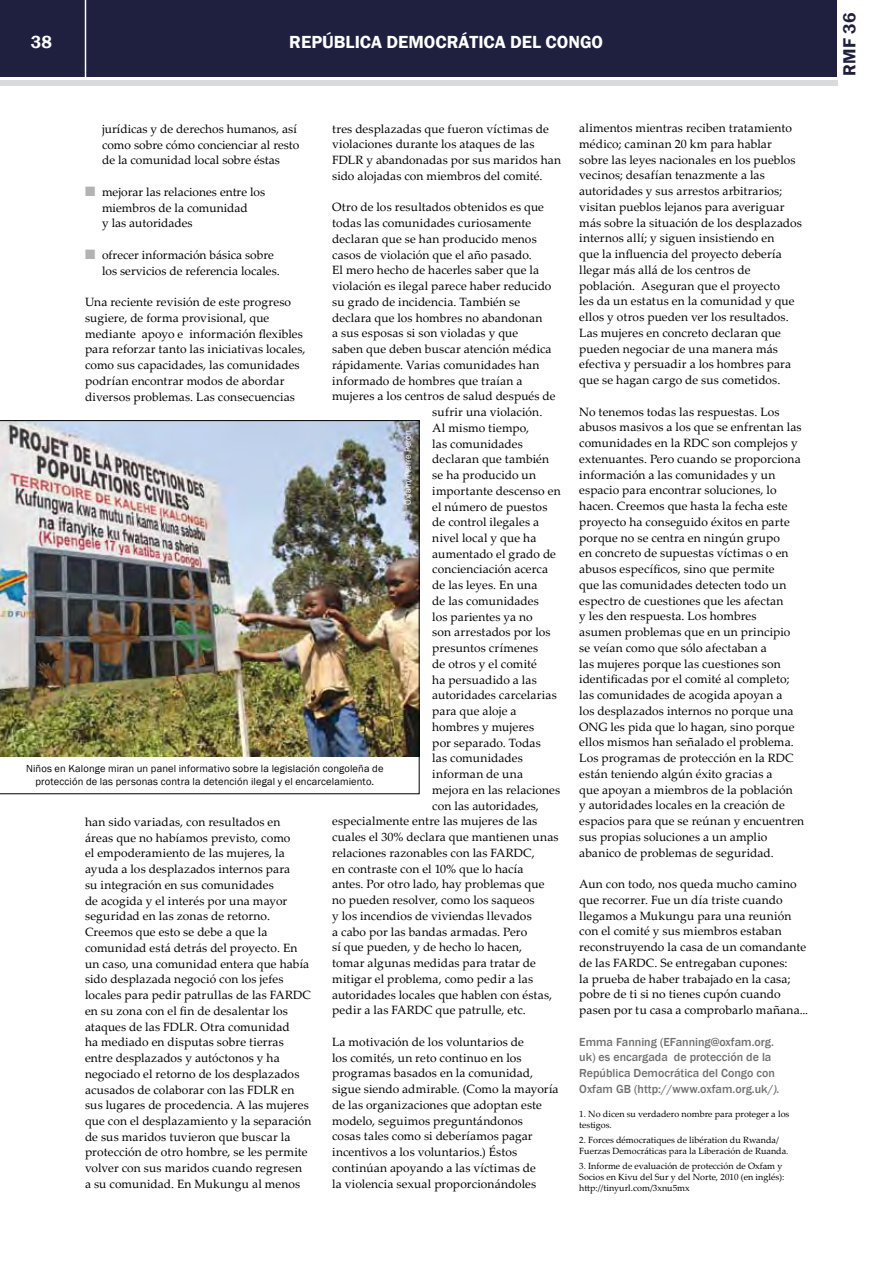
<style>
.page{position:relative;width:893px;height:1263px;background:#fff}
.page>*{position:absolute;margin:0;border:0;box-sizing:border-box;transform-origin:0 0}
.t1{font:600 18px "Franklin Gothic";color:#fff}
.t2{font:600 18px "Franklin Gothic";color:#1f203f}
.t3{font:12px/15.8px "Palatino Linotype";letter-spacing:.01em;color:#000}
.t4{font:500 12px/15.8px "Franklin Gothic";color:#707172}
.t5{font:10.5px/12.6px "Franklin Gothic";letter-spacing:.015em;color:#000;text-align:center}
.t6{font:9px/10.8px "Palatino Linotype";color:#000}
.t7{font:9px "Franklin Gothic";color:#fff}
.s1{color:#b1b3b4}
.s2{font-style:italic}
</style>
<div class="page">
<div style="left:0;top:0;width:836px;height:77px;background:#1f203f"></div>
<div style="left:0;top:80px;width:837px;height:5px;background:#d9dadb"></div>
<hr style="left:85px;top:0;width:1px;height:78px;background:#fff">
<img style="left:0;top:420px;width:420px;height:374px">
<h1 class="t1" style="left:31px;top:31px;width:23px">38</h1>
<h1 class="t1" style="left:289px;top:31px;width:315px">REPÚBLICA DEMOCRÁTICA DEL CONGO</h1>
<p class="t3" style="left:332px;top:120px;width:231px">tres desplazadas que fueron víctimas de violaciones durante los ataques de las FDLR y abandonadas por sus maridos han sido alojadas con miembros del comité.</p>
<p class="t3" style="left:332px;top:199px;width:213px">Otro de los resultados obtenidos es que</p>
<p class="t3" style="left:332px;top:215px;width:201px">todas las comunidades curiosamente</p>
<p class="t3" style="left:332px;top:230px;width:206px">declaran que se han producido menos</p>
<p class="t3" style="left:332px;top:246px;width:201px">casos de violación que el año pasado.</p>
<p class="t3" style="left:332px;top:262px;width:208px">El mero hecho de hacerles saber que la</p>
<p class="t3" style="left:332px;top:278px;width:221px">violación es ilegal parece haber reducido</p>
<p class="t3" style="left:332px;top:293px;width:190px">su grado de incidencia. También se</p>
<p class="t3" style="left:332px;top:309px;width:212px">declara que los hombres no abandonan</p>
<p class="t3" style="left:332px;top:325px;width:188px">a sus esposas si son violadas y que</p>
<p class="t3" style="left:332px;top:341px;width:221px">saben que deben buscar atención médica</p>
<p class="t3" style="left:332px;top:356px;width:209px">rápidamente. Varias comunidades han</p>
<p class="t3" style="left:332px;top:372px;width:192px">informado de hombres que traían a</p>
<p class="t3" style="left:332px;top:388px;width:225px">mujeres a los centros de salud después de</p>
<p class="t3" style="left:432px;top:404px;width:112px">sufrir una violación.</p>
<p class="t3" style="left:432px;top:419px;width:98px">Al mismo tiempo,</p>
<p class="t3" style="left:432px;top:435px;width:92px">las comunidades</p>
<p class="t3" style="left:432px;top:451px;width:118px">declaran que también</p>
<p class="t3" style="left:432px;top:467px;width:105px">se ha producido un</p>
<p class="t3" style="left:432px;top:482px;width:130px">importante descenso en</p>
<p class="t3" style="left:432px;top:498px;width:117px">el número de puestos</p>
<p class="t3" style="left:432px;top:514px;width:108px">de control ilegales a</p>
<p class="t3" style="left:432px;top:530px;width:106px">nivel local y que ha</p>
<p class="t3" style="left:432px;top:545px;width:125px">aumentado el grado de</p>
<p class="t3" style="left:432px;top:561px;width:117px">concienciación acerca</p>
<p class="t3" style="left:432px;top:577px;width:107px">de las leyes. En una</p>
<p class="t3" style="left:432px;top:592px;width:108px">de las comunidades</p>
<p class="t3" style="left:432px;top:608px;width:102px">los parientes ya no</p>
<p class="t3" style="left:432px;top:624px;width:120px">son arrestados por los</p>
<p class="t3" style="left:432px;top:640px;width:107px">presuntos crímenes</p>
<p class="t3" style="left:432px;top:655px;width:106px">de otros y el comité</p>
<p class="t3" style="left:432px;top:671px;width:106px">ha persuadido a las</p>
<p class="t3" style="left:432px;top:687px;width:126px">autoridades carcelarias</p>
<p class="t3" style="left:432px;top:703px;width:86px">para que aloje a</p>
<p class="t3" style="left:432px;top:718px;width:103px">hombres y mujeres</p>
<p class="t3" style="left:432px;top:734px;width:110px">por separado. Todas</p>
<p class="t3" style="left:432px;top:750px;width:92px">las comunidades</p>
<p class="t3" style="left:432px;top:766px;width:92px">informan de una</p>
<p class="t3" style="left:432px;top:781px;width:129px">mejora en las relaciones</p>
<p class="t3" style="left:432px;top:797px;width:108px">con las autoridades,</p>
<p class="t3" style="left:332px;top:813px;width:207px">especialmente entre las mujeres de las</p>
<p class="t3" style="left:332px;top:829px;width:228px">cuales el 30% declara que mantienen unas</p>
<p class="t3" style="left:332px;top:844px;width:204px">relaciones razonables con las FARDC,</p>
<p class="t3" style="left:332px;top:860px;width:193px">en contraste con el 10% que lo hacía</p>
<p class="t3" style="left:332px;top:876px;width:214px">antes. Por otro lado, hay problemas que</p>
<p class="t3" style="left:332px;top:892px;width:204px">no pueden resolver, como los saqueos</p>
<p class="t3" style="left:332px;top:907px;width:201px">y los incendios de viviendas llevados</p>
<p class="t3" style="left:332px;top:923px;width:197px">a cabo por las bandas armadas. Pero</p>
<p class="t3" style="left:332px;top:939px;width:191px">sí que pueden, y de hecho lo hacen,</p>
<p class="t3" style="left:332px;top:955px;width:205px">tomar algunas medidas para tratar de</p>
<p class="t3" style="left:332px;top:970px;width:202px">mitigar el problema, como pedir a las</p>
<p class="t3" style="left:332px;top:986px;width:221px">autoridades locales que hablen con éstas,</p>
<p class="t3" style="left:332px;top:1002px;width:195px">pedir a las FARDC que patrulle, etc.</p>
<p class="t3" style="left:332px;top:1033px;width:228px">La motivación de los voluntarios de<br>los comités, un reto continuo en los programas basados en la comunidad, sigue siendo admirable. (Como la mayoría de las organizaciones que adoptan este modelo, seguimos preguntándonos<br>cosas tales como si deberíamos pagar incentivos a los voluntarios.) Éstos continúan apoyando a las víctimas de<br>la violencia sexual proporcionándoles</p>
<p class="t3" style="left:102px;top:120px;width:199px">jurídicas y de derechos humanos, así como sobre cómo concienciar al resto de la comunidad local sobre éstas</p>
<p class="t3" style="left:102px;top:183px;width:165px;text-indent:-17px"><span class="s1">■</span> mejorar las relaciones entre los miembros de la comunidad<br>y las autoridades</p>
<p class="t3" style="left:102px;top:246px;width:179px;text-indent:-17px"><span class="s1">■</span> ofrecer información básica sobre los servicios de referencia locales.</p>
<p class="t3" style="left:85px;top:294px;width:222px">Una reciente revisión de este progreso sugiere, de forma provisional, que mediante apoyo e información flexibles para reforzar tanto las iniciativas locales, como sus capacidades, las comunidades podrían encontrar modos de abordar diversos problemas. Las consecuencias</p>
<p class="t7" style="left:402px;top:505px;width:76px;rotate:-90deg">Oxfam/Pierre Peron</p>
<p class="t5" style="left:26px;top:762px;width:359px">Niños en Kalonge miran un panel informativo sobre la legislación congoleña de protección de las personas contra la detención ilegal y el encarcelamiento.</p>
<p class="t3" style="left:85px;top:813px;width:228px">han sido variadas, con resultados en áreas que no habíamos previsto, como<br>el empoderamiento de las mujeres, la ayuda a los desplazados internos para<br>su integración en sus comunidades<br>de acogida y el interés por una mayor seguridad en las zonas de retorno.<br>Creemos que esto se debe a que la comunidad está detrás del proyecto. En un caso, una comunidad entera que había sido desplazada negoció con los jefes locales para pedir patrullas de las FARDC en su zona con el fin de desalentar los ataques de las FDLR. Otra comunidad<br>ha mediado en disputas sobre tierras entre desplazados y autóctonos y ha negociado el retorno de los desplazados acusados de colaborar con las FDLR en sus lugares de procedencia. A las mujeres que con el desplazamiento y la separación de sus maridos tuvieron que buscar la protección de otro hombre, se les permite volver con sus maridos cuando regresen<br>a su comunidad. En Mukungu al menos</p>
<p class="t3" style="left:579px;top:120px;width:224px">alimentos mientras reciben tratamiento médico; caminan 20 km para hablar sobre las leyes nacionales en los pueblos vecinos; desafían tenazmente a las autoridades y sus arrestos arbitrarios; visitan pueblos lejanos para averiguar más sobre la situación de los desplazados internos allí; y siguen insistiendo en<br>que la influencia del proyecto debería llegar más allá de los centros de población. Aseguran que el proyecto<br>les da un estatus en la comunidad y que ellos y otros pueden ver los resultados.<br>Las mujeres en concreto declaran que pueden negociar de una manera más efectiva y persuadir a los hombres para que se hagan cargo de sus cometidos.</p>
<p class="t3" style="left:579px;top:403px;width:226px">No tenemos todas las respuestas. Los abusos masivos a los que se enfrentan las comunidades en la RDC son complejos y extenuantes. Pero cuando se proporciona información a las comunidades y un espacio para encontrar soluciones, lo hacen. Creemos que hasta la fecha este proyecto ha conseguido éxitos en parte porque no se centra en ningún grupo<br>en concreto de supuestas víctimas o en abusos específicos, sino que permite<br>que las comunidades detecten todo un espectro de cuestiones que les afectan<br>y les den respuesta. Los hombres<br>asumen problemas que en un principio se veían como que sólo afectaban a<br>las mujeres porque las cuestiones son identificadas por el comité al completo; las comunidades de acogida apoyan a<br>los desplazados internos no porque una ONG les pida que lo hagan, sino porque ellos mismos han señalado el problema.<br>Los programas de protección en la RDC están teniendo algún éxito gracias a<br>que apoyan a miembros de la población<br>y autoridades locales en la creación de espacios para que se reúnan y encuentren sus propias soluciones a un amplio abanico de problemas de seguridad.</p>
<p class="t3" style="left:579px;top:875px;width:231px">Aun con todo, nos queda mucho camino que recorrer. Fue un día triste cuando llegamos a Mukungu para una reunión con el comité y sus miembros estaban reconstruyendo la casa de un comandante de las FARDC. Se entregaban cupones:<br>la prueba de haber trabajado en la casa; pobre de ti si no tienes cupón cuando pasen por tu casa a comprobarlo mañana...</p>
<p class="t4" style="left:579px;top:1034px;width:202px">Emma Fanning (EFanning@oxfam.org. uk) es encargada de protección de la República Democrática del Congo con Oxfam GB (http://www.oxfam.org.uk/<span class="s2">).</span></p>
<p class="t6" style="left:579px;top:1108px;width:212px">1. No dicen su verdadero nombre para proteger a los testigos.</p>
<p class="t6" style="left:579px;top:1134px;width:211px">2. Forces démocratiques de libération du Rwanda/<br>Fuerzas Democráticas para la Liberación de Ruanda.</p>
<p class="t6" style="left:579px;top:1160px;width:207px">3. Informe de evaluación de protección de Oxfam y<br>Socios en Kivu del Sur y del Norte, 2010 (en inglés): http://tinyurl.com/3xnu5mx</p>
<h1 class="t2" style="left:838px;top:76px;width:64px;rotate:-90deg">RMF 36</h1>
</div>
